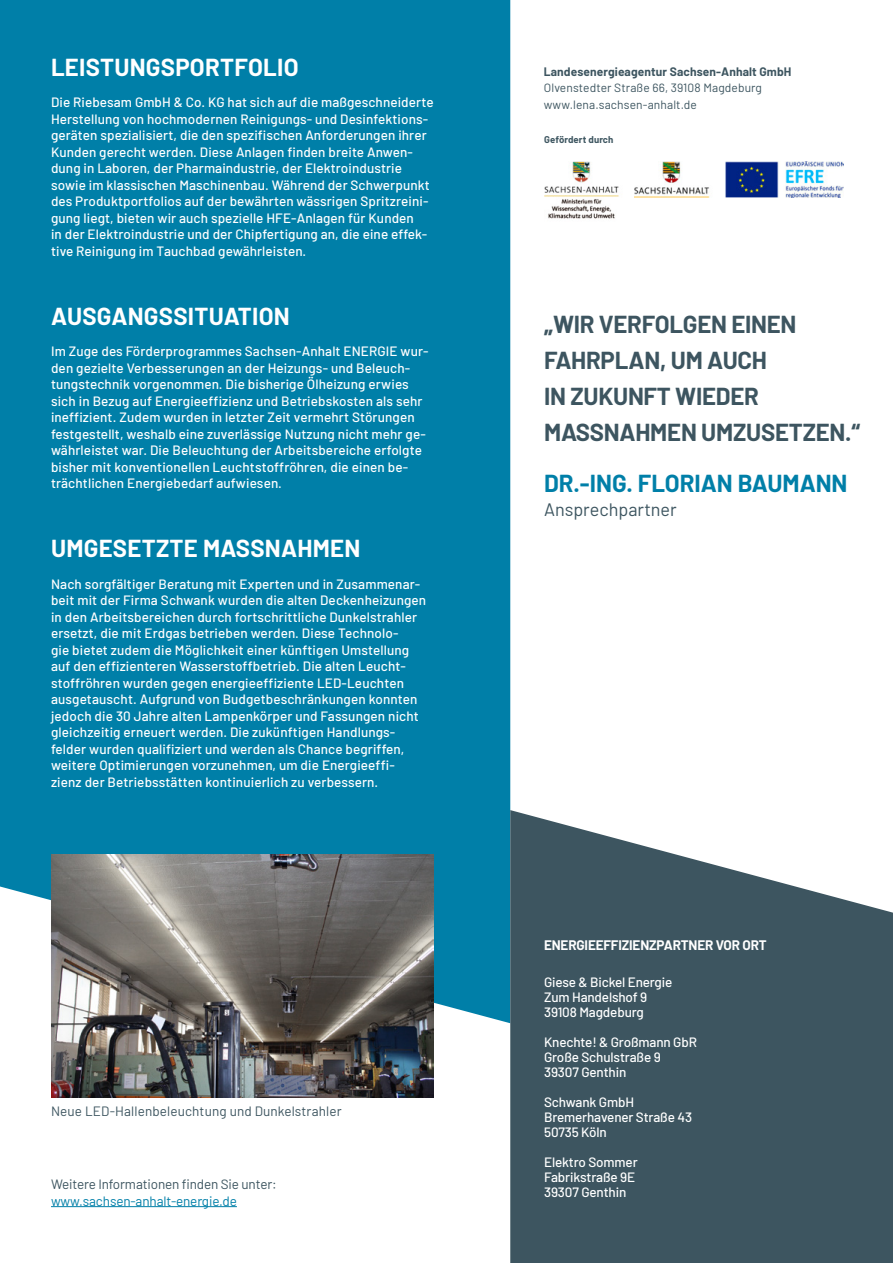
<style>
.page{position:relative;width:893px;height:1263px;background:#fff}
.page>*{position:absolute;margin:0;border:0;box-sizing:border-box;transform-origin:0 0}
.t1{font:700 24px/36px "Barlow";letter-spacing:-.01em;color:#3d5560}
.t2{font:700 24px "Barlow";letter-spacing:.01em;color:#fff}
.t3{font:700 24px "Barlow";color:#007fa8}
.t4{font:18px "Barlow";color:#3d5560}
.t5{font:500 13.5px/16.5px "Barlow";letter-spacing:.01em;color:#fff}
.t6{font:500 13.5px/15px "Barlow";letter-spacing:-.01em;color:#fff}
.t7{font:13.5px "Barlow";letter-spacing:.005em;color:#3d5560}
.t8{font:13.5px "Barlow";letter-spacing:-.01em;color:#007fa8}
.t9{font:700 13.5px "Barlow";letter-spacing:-.01em;color:#fff}
.t10{font:12px/16.5px "Barlow";letter-spacing:.01em;color:#3d5560}
.t11{font:700 12px "Barlow";letter-spacing:.01em;color:#3d5560}
.t12{font:700 9.6px "Barlow";letter-spacing:.01em;color:#3d5560}
</style>
<div class="page">
<div style="left:0;top:0;width:510px;height:1023px;background:#007fa8"></div>
<svg style="left:510px;top:810px;width:383px;height:453px;background:#536972"></svg>
<hr style="left:51px;top:1206px;width:186px;height:1px;background:#007fa8">
<img style="left:635px;top:161px;width:208px;height:36px">
<img style="left:544px;top:161px;width:75px;height:58px">
<img style="left:51px;top:855px;width:383px;height:242px">
<h1 class="t2" style="left:51px;top:49px;width:249px">LEISTUNGSPORTFOLIO</h1>
<p class="t5" style="left:51px;top:93px;width:384px">Die Riebesam GmbH &amp; Co. KG hat sich auf die maßgeschneiderte Herstellung von hochmodernen Reinigungs- und Desinfektions&shy;geräten spezialisiert, die den spezifischen Anforderungen ihrer Kunden gerecht werden. Diese Anlagen finden breite Anwen&shy;dung in Laboren, der Pharmaindustrie, der Elektroindustrie sowie im klassischen Maschinenbau. Während der Schwerpunkt des Produktportfolios auf der bewährten wässrigen Spritzreini&shy;gung liegt, bieten wir auch spezielle HFE-Anlagen für Kunden<br>in der Elektroindustrie und der Chipfertigung an, die eine effek&shy;tive Reinigung im Tauchbad gewährleisten.</p>
<h1 class="t2" style="left:51px;top:298px;width:240px">AUSGANGSSITUATION</h1>
<p class="t5" style="left:51px;top:342px;width:379px">Im Zuge des Förderprogrammes Sachsen-Anhalt ENERGIE wur&shy;den gezielte Verbesserungen an der Heizungs- und Beleuch&shy;tungstechnik vorgenommen. Die bisherige Ölheizung erwies sich in Bezug auf Energieeffizienz und Betriebskosten als sehr ineffizient. Zudem wurden in letzter Zeit vermehrt Störungen festgestellt, weshalb eine zuverlässige Nutzung nicht mehr ge&shy;währleistet war. Die Beleuchtung der Arbeitsbereiche erfolgte bisher mit konventionellen Leuchtstoffröhren, die einen be&shy;trächtlichen Energiebedarf aufwiesen.</p>
<h1 class="t2" style="left:51px;top:531px;width:311px">UMGESETZTE MASSNAHMEN</h1>
<p class="t5" style="left:51px;top:574px;width:377px">Nach sorgfältiger Beratung mit Experten und in Zusammenar&shy;beit mit der Firma Schwank wurden die alten Deckenheizungen in den Arbeitsbereichen durch fortschrittliche Dunkelstrahler ersetzt, die mit Erdgas betrieben werden. Diese Technolo-<br>gie bietet zudem die Möglichkeit einer künftigen Umstellung auf den effizienteren Wasserstoffbetrieb. Die alten Leucht&shy;stoffröhren wurden gegen energieeffiziente LED-Leuchten ausgetauscht. Aufgrund von Budgetbeschränkungen konnten jedoch die 30 Jahre alten Lampenkörper und Fassungen nicht gleichzeitig erneuert werden. Die zukünftigen Handlungs&shy;felder wurden qualifiziert und werden als Chance begriffen, weitere Optimierungen vorzunehmen, um die Energieeffi&shy;zienz der Betriebsstätten kontinuierlich zu verbessern.</p>
<p class="t7" style="left:51px;top:1101px;width:292px">Neue LED-Hallenbeleuchtung und Dunkelstrahler</p>
<p class="t7" style="left:51px;top:1174px;width:227px">Weitere Informationen finden Sie unter:</p>
<p class="t8" style="left:51px;top:1191px;width:187px">www.sachsen-anhalt-energie.de</p>
<p class="t11" style="left:544px;top:63px;width:249px">Landesenergieagentur Sachsen-Anhalt GmbH</p>
<p class="t10" style="left:544px;top:79px;width:220px">Olvenstedter Straße 66, 39108 Magdeburg www.lena.sachsen-anhalt.de</p>
<p class="t12" style="left:544px;top:133px;width:71px">Gefördert durch</p>
<h1 class="t1" style="left:544px;top:304px;width:318px">„WIR VERFOLGEN EINEN<br>FAHRPLAN, UM AUCH<br>IN ZUKUNFT WIEDER<br>MASSNAHMEN UMZUSETZEN.“</h1>
<h1 class="t3" style="left:544px;top:465px;width:305px">DR.-ING. FLORIAN BAUMANN</h1>
<h2 class="t4" style="left:544px;top:496px;width:134px">Ansprechpartner</h2>
<p class="t9" style="left:544px;top:935px;width:224px">ENERGIEEFFIZIENZPARTNER VOR ORT</p>
<p class="t6" style="left:544px;top:974px;width:130px">Giese &amp; Bickel Energie<br>Zum Handelshof 9<br>39108 Magdeburg</p>
<p class="t6" style="left:544px;top:1034px;width:154px">Knechte! &amp; Großmann GbR<br>Große Schulstraße 9<br>39307 Genthin</p>
<p class="t6" style="left:544px;top:1094px;width:149px">Schwank GmbH<br>Bremerhavener Straße 43<br>50735 Köln</p>
<p class="t6" style="left:544px;top:1154px;width:95px">Elektro Sommer<br>Fabrikstraße 9E<br>39307 Genthin</p>
</div>
